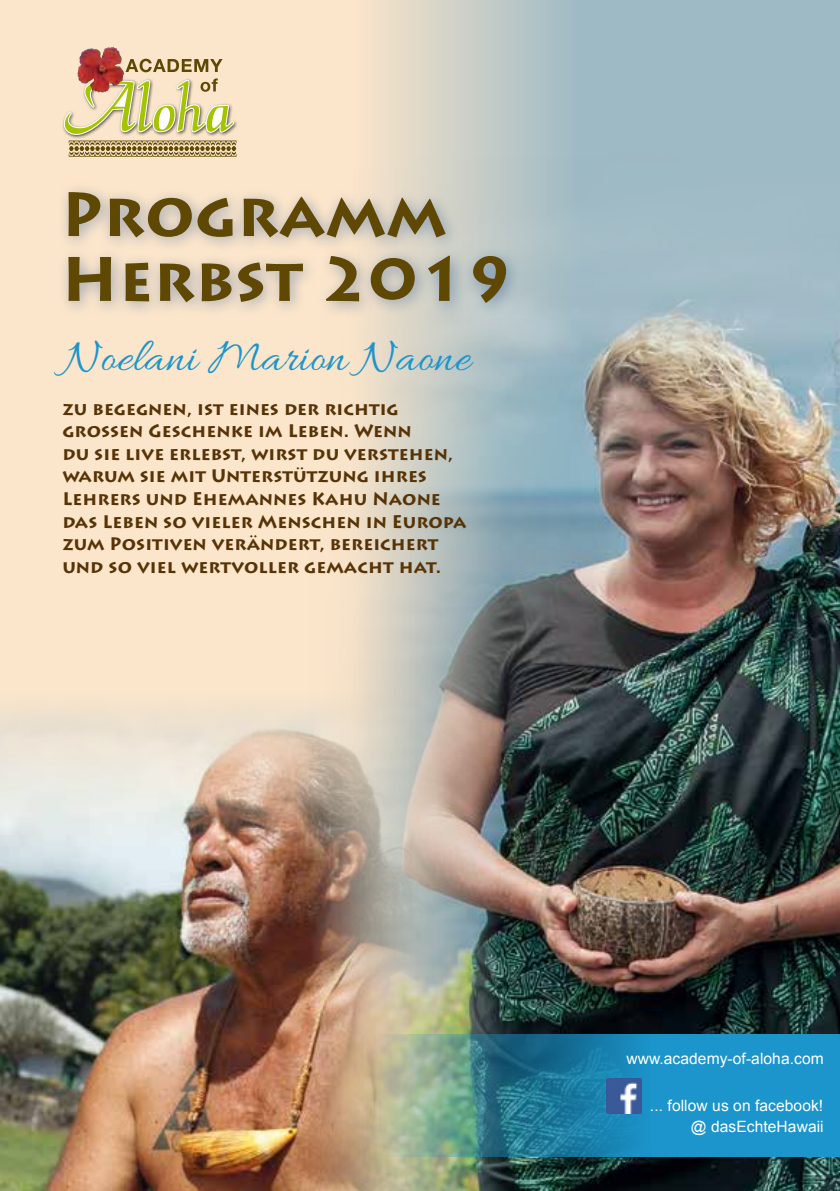
<style>
.page{position:relative;width:840px;height:1191px;background:#fff}
.page>*{position:absolute;margin:0;border:0;box-sizing:border-box;transform-origin:0 0}
.t1{font:700 62.2px/64.8px "Lithos Pro";letter-spacing:.005em;color:#5e4804}
.t2{font:48px "Allura";letter-spacing:.005em;color:#1b95cc}
.t3{font:700 18px/22.6px "Lithos Pro";letter-spacing:.005em;color:#573407}
.t4{font:15.6px "Arial";letter-spacing:.005em;color:#fff}
</style>
<div class="page">
<div style="left:0;top:0;width:839px;height:1191px;background:#fce6cb"></div>
<svg style="left:376px;top:0;width:463px;height:135px;background:#b0c2c5"></svg>
<img style="left:0;top:708px;width:294px;height:483px">
<img style="left:294px;top:135px;width:545px;height:1056px">
<div style="left:57px;top:182px;width:465px;height:136px;background:#003882;opacity:.36"></div>
<svg style="left:370px;top:1034px;width:469px;height:123px;background:#3a91ad"></svg>
<img style="left:606px;top:1078px;width:35px;height:35px">
<svg style="left:62px;top:52px;width:174px;height:105px"></svg>
<img style="left:77px;top:46px;width:37px;height:47px">
<h1 class="t1" style="left:61px;top:183px;width:454px">Programm<br>Herbst 2019</h1>
<h2 class="t2" style="left:62px;top:331px;width:409px">Noelani Marion Naone</h2>
<p class="t3" style="left:62px;top:397px;width:405px">zu begegnen, ist eines der richtig großen Geschenke im Leben. Wenn<br>du sie live erlebst, wirst du verstehen, warum sie mit Unterstützung ihres Lehrers und Ehemannes Kahu Naone das Leben so vieler Menschen in Europa zum Positiven verändert, bereichert und so viel wertvoller gemacht hat.</p>
<p class="t4" style="left:626px;top:1048px;width:199px">www.academy-of-aloha.com</p>
<p class="t4" style="left:649px;top:1095px;width:175px">... follow us on facebook!</p>
<p class="t4" style="left:690px;top:1116px;width:134px">@ dasEchteHawaii</p>
</div>
